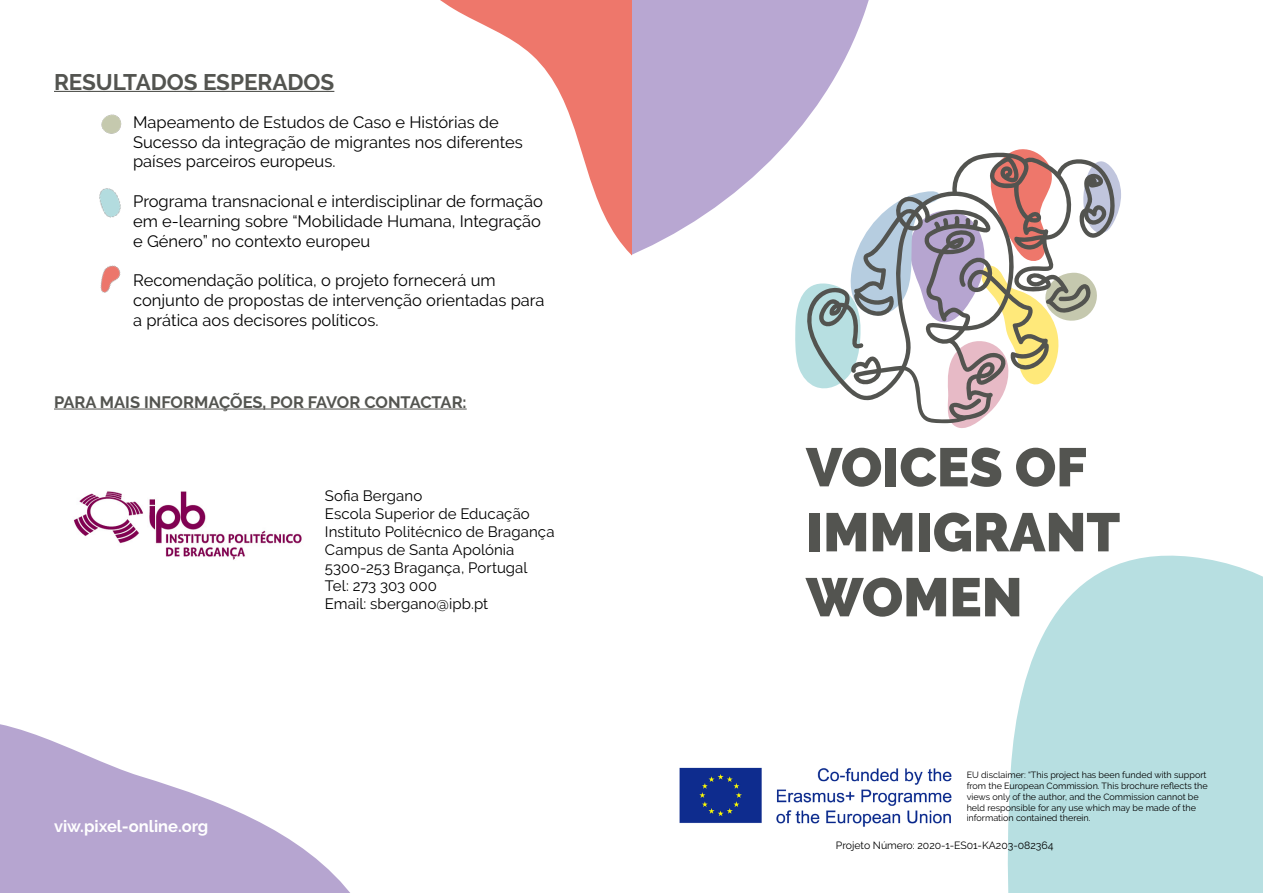
<style>
.page{position:relative;width:1263px;height:893px;background:#fff}
.page>*{position:absolute;margin:0;border:0;box-sizing:border-box;transform-origin:0 0}
.t1{font:700 22.5px "Raleway";color:#535450}
.t2{font:16.5px/19.8px "Raleway";color:#000}
.t3{font:700 16.5px "Raleway";color:#535450}
.t4{font:700 16.5px "Raleway";color:#fff}
.t5{font:15px/18px "Raleway";letter-spacing:.005em;color:#000}
.t6{font:10.5px "Raleway";color:#000}
.t7{font:9px/10.8px "Raleway";color:#000}
</style>
<div class="page">
<svg style="left:1007px;top:555px;width:256px;height:338px;background:#bde2e3"></svg>
<svg style="left:631px;top:0;width:238px;height:256px;fill:#b8a7d2"></svg>
<svg style="left:805px;top:448px;width:76px;height:39px"></svg>
<div style="left:886px;top:448px;width:10px;height:38px;background:#535450"></div>
<svg style="left:901px;top:448px;width:100px;height:39px"></svg>
<svg style="left:1016px;top:448px;width:70px;height:39px"></svg>
<div style="left:809px;top:513px;width:11px;height:38px;background:#535450"></div>
<svg style="left:826px;top:513px;width:40px;height:38px"></svg>
<svg style="left:873px;top:513px;width:39px;height:38px"></svg>
<div style="left:919px;top:513px;width:10px;height:38px;background:#535450"></div>
<svg style="left:934px;top:513px;width:186px;height:39px"></svg>
<svg style="left:805px;top:578px;width:141px;height:39px"></svg>
<svg style="left:953px;top:578px;width:66px;height:38px"></svg>
<svg style="left:795px;top:141px;width:326px;height:287px"></svg>
<svg style="left:804px;top:149px;width:312px;height:274px"></svg>
<img style="left:679px;top:767px;width:273px;height:60px">
<svg style="left:0;top:724px;width:350px;height:169px;fill:#b6a5d0"></svg>
<svg style="left:440px;top:0;width:191px;height:255px"></svg>
<hr style="left:54px;top:91px;width:280px;height:1px;background:#535450">
<hr style="left:54px;top:409px;width:413px;height:1px;background:#535450">
<img style="left:100px;top:265px;width:21px;height:28px">
<img style="left:99px;top:188px;width:22px;height:30px">
<img style="left:101px;top:114px;width:21px;height:20px">
<img style="left:73px;top:491px;width:229px;height:69px">
<h1 class="t1" style="left:54px;top:69px;width:282px">RESULTADOS ESPERADOS</h1>
<p class="t2" style="left:133px;top:112px;width:391px">Mapeamento de Estudos de Caso e Histórias de<br>Sucesso da integração de migrantes nos diferentes países parceiros europeus.</p>
<p class="t2" style="left:133px;top:191px;width:411px;text-align:justify">Programa transnacional e interdisciplinar de formação em e-learning sobre “Mobilidade Humana, Integração e Género” no contexto europeu</p>
<p class="t2" style="left:133px;top:271px;width:413px">Recomendação política, o projeto fornecerá um conjunto de propostas de intervenção orientadas para a prática aos decisores políticos.</p>
<p class="t3" style="left:54px;top:393px;width:414px">PARA MAIS INFORMAÇÕES, POR FAVOR CONTACTAR:</p>
<p class="t4" style="left:54px;top:817px;width:156px">viw.pixel-online.org</p>
<p class="t5" style="left:325px;top:487px;width:231px">Sofia Bergano<br>Escola Superior de Educação<br>Instituto Politécnico de Bragança<br>Campus de Santa Apolónia<br>5300-253 Bragança, Portugal<br>Tel: 273 303 000<br>Email: sbergano@ipb.pt</p>
<p class="t7" style="left:967px;top:769px;width:243px">EU disclaimer: “This project has been funded with support from the European Commission. This brochure reflects the views only of the author, and the Commission cannot be held responsible for any use which may be made of the information contained therein.</p>
<p class="t6" style="left:836px;top:839px;width:219px">Projeto Número: 2020-1-ES01-KA203-082364</p>
</div>
